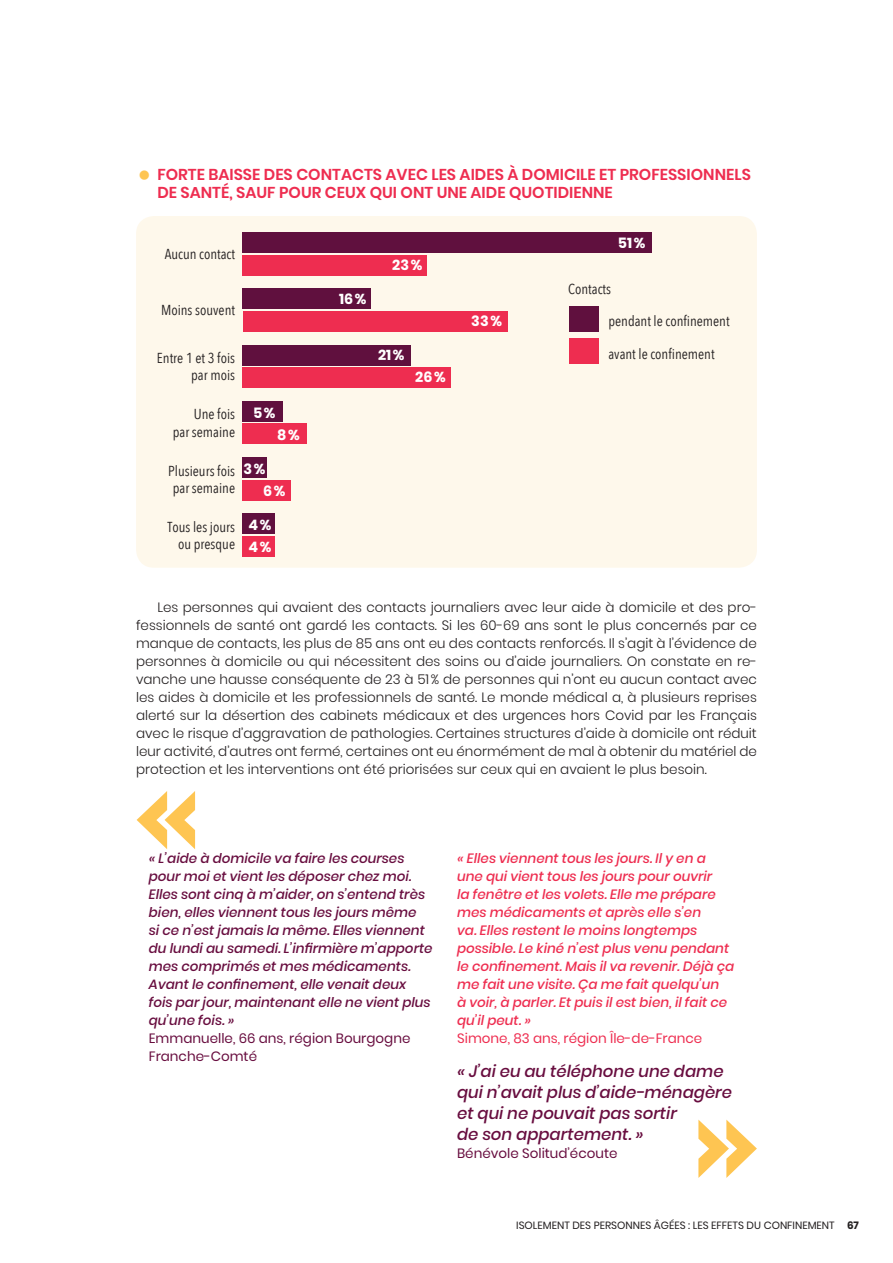
<style>
.page{position:relative;width:893px;height:1263px;background:#fff}
.page>*{position:absolute;margin:0;border:0;box-sizing:border-box;transform-origin:0 0}
.t1{font:italic 500 16.5px/21px "Poppins";color:#680d3f}
.t2{font:600 15.75px/18px "Poppins";color:#ee2d50}
.t3{font:14.4px/17.2px "Avenir Next Condensed";color:#231f20;text-align:right}
.t4{font:700 14.4px/22.2px "Poppins";color:#fff}
.t5{font:300 13.5px/18px "Poppins";color:#231f20;text-align:justify}
.t6{font:italic 500 13.5px/18px "Poppins";color:#680d3f}
.t7{font:italic 500 13.5px/18px "Poppins";color:#ee2d50}
.t8{font:13.5px/18px "Poppins";color:#680d3f}
.t9{font:13.5px "Poppins";color:#ee2d50}
.t10{font:10.5px "Poppins";color:#231f20}
.s1{font-weight:700}
</style>
<div class="page">
<div style="left:136px;top:216px;width:621px;height:352px;background:#fef8eb;border-radius:18px"></div>
<div style="left:243px;top:255px;width:184px;height:20px;background:#ee2d50"></div>
<div style="left:243px;top:311px;width:264px;height:21px;background:#ee2d50"></div>
<div style="left:243px;top:368px;width:208px;height:20px;background:#ee2d50"></div>
<div style="left:243px;top:424px;width:64px;height:20px;background:#ee2d50"></div>
<div style="left:243px;top:480px;width:48px;height:20px;background:#ee2d50"></div>
<div style="left:243px;top:536px;width:32px;height:20px;background:#ee2d50"></div>
<div style="left:243px;top:233px;width:409px;height:20px;background:#60103e"></div>
<div style="left:243px;top:289px;width:128px;height:20px;background:#60103e"></div>
<div style="left:243px;top:345px;width:168px;height:20px;background:#60103e"></div>
<div style="left:243px;top:401px;width:40px;height:21px;background:#60103e"></div>
<div style="left:243px;top:457px;width:24px;height:21px;background:#60103e"></div>
<div style="left:243px;top:514px;width:32px;height:20px;background:#60103e"></div>
<div style="left:570px;top:306px;width:29px;height:26px;background:#60103e"></div>
<div style="left:570px;top:339px;width:29px;height:25px;background:#ee2d50"></div>
<svg style="left:698px;top:1119px;width:59px;height:59px"></svg>
<svg style="left:137px;top:791px;width:58px;height:58px"></svg>
<p class="t2" style="left:157px;top:166px;width:595px">FORTE BAISSE DES CONTACTS AVEC LES AIDES À DOMICILE ET PROFESSIONNELS<br>DE SANTÉ, SAUF POUR CEUX QUI ONT UNE AIDE QUOTIDIENNE</p>
<p class="t3" style="left:165px;top:244px;width:72px">Aucun contact</p>
<p class="t3" style="left:161px;top:300px;width:76px">Moins souvent</p>
<p class="t3" style="left:157px;top:349px;width:80px">Entre 1 et 3 fois par mois</p>
<p class="t3" style="left:173px;top:405px;width:64px">Une fois<br>par semaine</p>
<p class="t3" style="left:168px;top:461px;width:68px;text-align:center">Plusieurs fois par semaine</p>
<p class="t3" style="left:167px;top:517px;width:69px">Tous les jours ou presque</p>
<p class="t4" style="left:253px;top:402px;width:24px">5 %</p>
<p class="t4" style="left:277px;top:424px;width:24px">8 %</p>
<p class="t4" style="left:263px;top:458px;width:24px;text-indent:-20px">3 %<br>6 %</p>
<p class="t4" style="left:249px;top:514px;width:24px">4 %<br>4 %</p>
<p class="t4" style="left:339px;top:288px;width:29px">16 %</p>
<p class="t4" style="left:392px;top:254px;width:32px">23 %</p>
<p class="t4" style="left:378px;top:344px;width:28px">21 %</p>
<p class="t4" style="left:415px;top:366px;width:32px">26 %</p>
<p class="t4" style="left:471px;top:310px;width:32px">33 %</p>
<p class="t4" style="left:618px;top:232px;width:29px">51 %</p>
<p class="t3" style="left:568px;top:280px;width:44px">Contacts</p>
<p class="t3" style="left:608px;top:311px;width:123px">pendant le confinement</p>
<p class="t3" style="left:608px;top:344px;width:108px">avant le confinement</p>
<p class="t5" style="left:136px;top:598px;width:623px;text-indent:21px">Les personnes qui avaient des contacts journaliers avec leur aide à domicile et des pro&shy;fessionnels de santé ont gardé les contacts. Si les 60-69 ans sont le plus concernés par ce manque de contacts, les plus de 85 ans ont eu des contacts renforcés. Il s’agit à l’évidence de personnes à domicile ou qui nécessitent des soins ou d’aide journaliers. On constate en re&shy;vanche une hausse conséquente de 23 à 51% de personnes qui n’ont eu aucun contact avec les aides à domicile et les professionnels de santé. Le monde médical a, à plusieurs reprises alerté sur la désertion des cabinets médicaux et des urgences hors Covid par les Français avec le risque d’aggravation de pathologies. Certaines structures d’aide à domicile ont réduit leur activité, d’autres ont fermé, certaines ont eu énormément de mal à obtenir du matériel de protection et les interventions ont été priorisées sur ceux qui en avaient le plus besoin.</p>
<p class="t6" style="left:149px;top:850px;width:285px">« L’aide à domicile va faire les courses pour moi et vient les déposer chez moi.<br>Elles sont cinq à m’aider, on s’entend très bien, elles viennent tous les jours même<br>si ce n’est jamais la même. Elles viennent du lundi au samedi. L’infirmière m’apporte mes comprimés et mes médicaments.<br>Avant le confinement, elle venait deux fois par jour, maintenant elle ne vient plus qu’une fois. »</p>
<p class="t8" style="left:149px;top:1030px;width:263px">Emmanuelle, 66 ans, région Bourgogne<br>Franche-Comté</p>
<p class="t7" style="left:457px;top:850px;width:279px">« Elles viennent tous les jours. Il y en a une qui vient tous les jours pour ouvrir<br>la fenêtre et les volets. Elle me prépare mes médicaments et après elle s’en<br>va. Elles restent le moins longtemps possible. Le kiné n’est plus venu pendant le confinement. Mais il va revenir. Déjà ça me fait une visite. Ça me fait quelqu’un<br>à voir, à parler. Et puis il est bien, il fait ce qu’il peut. »</p>
<p class="t9" style="left:457px;top:1031px;width:247px">Simone, 83 ans, région Île-de-France</p>
<p class="t1" style="left:457px;top:1061px;width:277px">« J’ai eu au téléphone une dame qui n’avait plus d’aide-ménagère et qui ne pouvait pas sortir<br>de son appartement. »</p>
<p class="t8" style="left:457px;top:1144px;width:162px">Bénévole Solitud’écoute</p>
<p class="t10" style="left:516px;top:1219px;width:344px">ISOLEMENT DES PERSONNES ÂGÉES : LES EFFETS DU CONFINEMENT <span class="s1">67</span></p>
</div>
